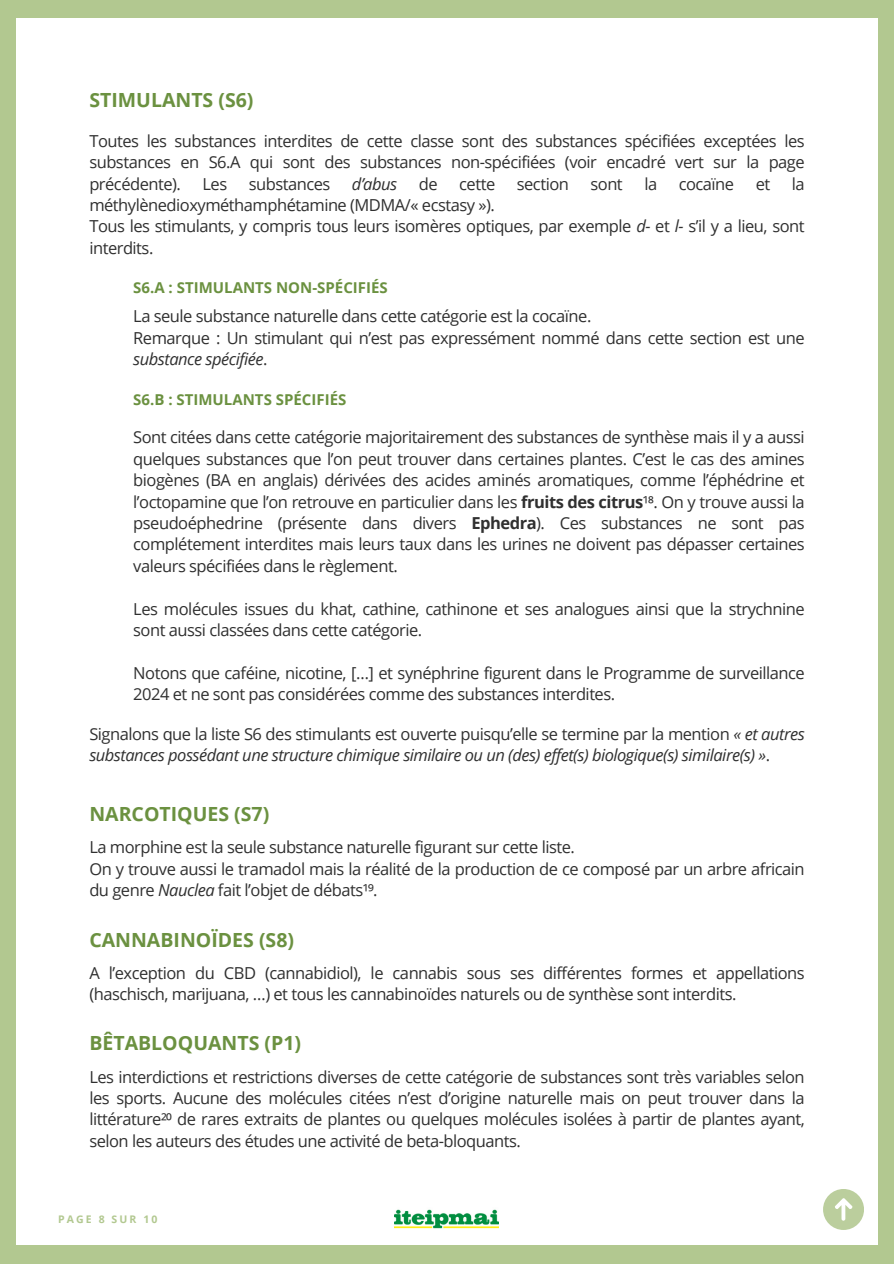
<style>
.page{position:relative;width:894px;height:1264px;background:#fff}
.page>*{position:absolute;margin:0;border:0;box-sizing:border-box;transform-origin:0 0}
.t1{font:700 19.5px "Open Sans";color:#6b9140}
.t2{font:16.5px/21.3px "Open Sans";letter-spacing:-.03em;color:#303030}
.t3{font:italic 16.5px/21.3px "Open Sans";letter-spacing:-.03em;color:#303030}
.t4{font:700 15px "Open Sans";color:#6b9140}
.t5{font:700 10.5px "Open Sans";letter-spacing:.2em;color:#b2c890}
.s1{font-style:italic}
.s2{font-weight:700}
.s3{font-style:normal}
</style>
<div class="page">
<div style="left:0;top:0;width:893px;height:1263px;background:#b2c890"></div>
<div style="left:17px;top:18px;width:859px;height:1227px;background:#fff"></div>
<div style="left:822px;top:1189px;width:41px;height:40px;background:#bbce9d;border-radius:50%"></div>
<svg style="left:835px;top:1198px;width:17px;height:22px"></svg>
<img style="left:395px;top:1209px;width:103px;height:20px">
<p class="t1" style="left:89px;top:86px;width:166px">STIMULANTS (S6)</p>
<h3 class="t2" style="left:89px;top:130px;width:716px;text-align:justify">Toutes les substances interdites de cette classe sont des substances spécifiées exceptées les substances en S6.A qui sont des substances non-spécifiées (voir encadré vert sur la page précédente).</h3>
<h3 class="t2" style="left:202px;top:172px;width:26px">Les</h3>
<h3 class="t2" style="left:249px;top:172px;width:83px">substances</h3>
<h3 class="t3" style="left:352px;top:172px;width:47px">d’abus</h3>
<h3 class="t2" style="left:418px;top:172px;width:20px">de</h3>
<h3 class="t2" style="left:459px;top:172px;width:38px">cette</h3>
<h3 class="t2" style="left:516px;top:172px;width:54px">section</h3>
<h3 class="t2" style="left:590px;top:172px;width:34px">sont</h3>
<h3 class="t2" style="left:644px;top:172px;width:14px">la</h3>
<h3 class="t2" style="left:678px;top:172px;width:57px">cocaïne</h3>
<h3 class="t2" style="left:755px;top:172px;width:16px">et</h3>
<h3 class="t2" style="left:791px;top:172px;width:14px">la</h3>
<h3 class="t2" style="left:89px;top:194px;width:716px">méthylènedioxyméthamphétamine (MDMA/« ecstasy »).<br>Tous les stimulants, y compris tous leurs isomères optiques, par exemple <span class="s1">d-</span> et <span class="s1">l-</span> s’il y a lieu, sont interdits.</h3>
<h1 class="t4" style="left:133px;top:277px;width:256px">S6.A : STIMULANTS NON-SPÉCIFIÉS</h1>
<h2 class="t2" style="left:133px;top:305px;width:672px">La seule substance naturelle dans cette catégorie est la cocaïne.<br>Remarque : Un stimulant qui n’est pas expressément nommé dans cette section est une <span class="s1">substance spécifiée</span>.</h2>
<h3 class="t4" style="left:133px;top:389px;width:214px">S6.B : STIMULANTS SPÉCIFIÉS</h3>
<h2 class="t2" style="left:133px;top:426px;width:672px;text-align:justify">Sont citées dans cette catégorie majoritairement des substances de synthèse mais il y a aussi quelques substances que l’on peut trouver dans certaines plantes. C’est le cas des amines biogènes (BA en anglais) dérivées des acides aminés aromatiques, comme l’éphédrine et l’octopamine que l’on retrouve en particulier dans les <span class="s2">fruits des citrus</span>¹⁸. On y trouve aussi la pseudoéphedrine (présente dans divers <span class="s2">Ephedra</span>). Ces substances ne sont pas complétement interdites mais leurs taux dans les urines ne doivent pas dépasser certaines valeurs spécifiées dans le règlement.</h2>
<h3 class="t2" style="left:133px;top:597px;width:672px">Les molécules issues du khat, cathine, cathinone et ses analogues ainsi que la strychnine sont aussi classées dans cette catégorie.</h3>
<h3 class="t2" style="left:133px;top:661px;width:672px">Notons que caféine, nicotine, […] et synéphrine figurent dans le Programme de surveillance<br>2024 et ne sont pas considérées comme des substances interdites.</h3>
<h1 class="t3" style="left:89px;top:723px;width:716px"><span class="s3">Signalons que la liste S6 des stimulants est ouverte puisqu’elle se termine par la mention</span> « et autres substances possédant une structure chimique similaire ou un (des) effet(s) biologique(s) similaire(s) »<span class="s3">.</span></h1>
<h3 class="t1" style="left:89px;top:800px;width:181px">NARCOTIQUES (S7)</h3>
<h3 class="t2" style="left:89px;top:836px;width:716px">La morphine est la seule substance naturelle figurant sur cette liste.<br>On y trouve aussi le tramadol mais la réalité de la production de ce composé par un arbre africain du genre <span class="s1">Nauclea</span> fait l’objet de débats¹⁹.</h3>
<h1 class="t1" style="left:89px;top:925px;width:206px">CANNABINOÏDES (S8)</h1>
<h3 class="t2" style="left:89px;top:961px;width:716px">A l’exception du CBD (cannabidiol), le cannabis sous ses différentes formes et appellations (haschisch, marijuana, …) et tous les cannabinoïdes naturels ou de synthèse sont interdits.</h3>
<h1 class="t1" style="left:89px;top:1029px;width:213px">BÊTABLOQUANTS (P1)</h1>
<h3 class="t2" style="left:89px;top:1065px;width:716px;text-align:justify">Les interdictions et restrictions diverses de cette catégorie de substances sont très variables selon les sports. Aucune des molécules citées n’est d’origine naturelle mais on peut trouver dans la littérature²⁰ de rares extraits de plantes ou quelques molécules isolées à partir de plantes ayant, selon les auteurs des études une activité de beta-bloquants.</h3>
<p class="t5" style="left:58px;top:1212px;width:101px">PAGE 8 SUR 10</p>
</div>
